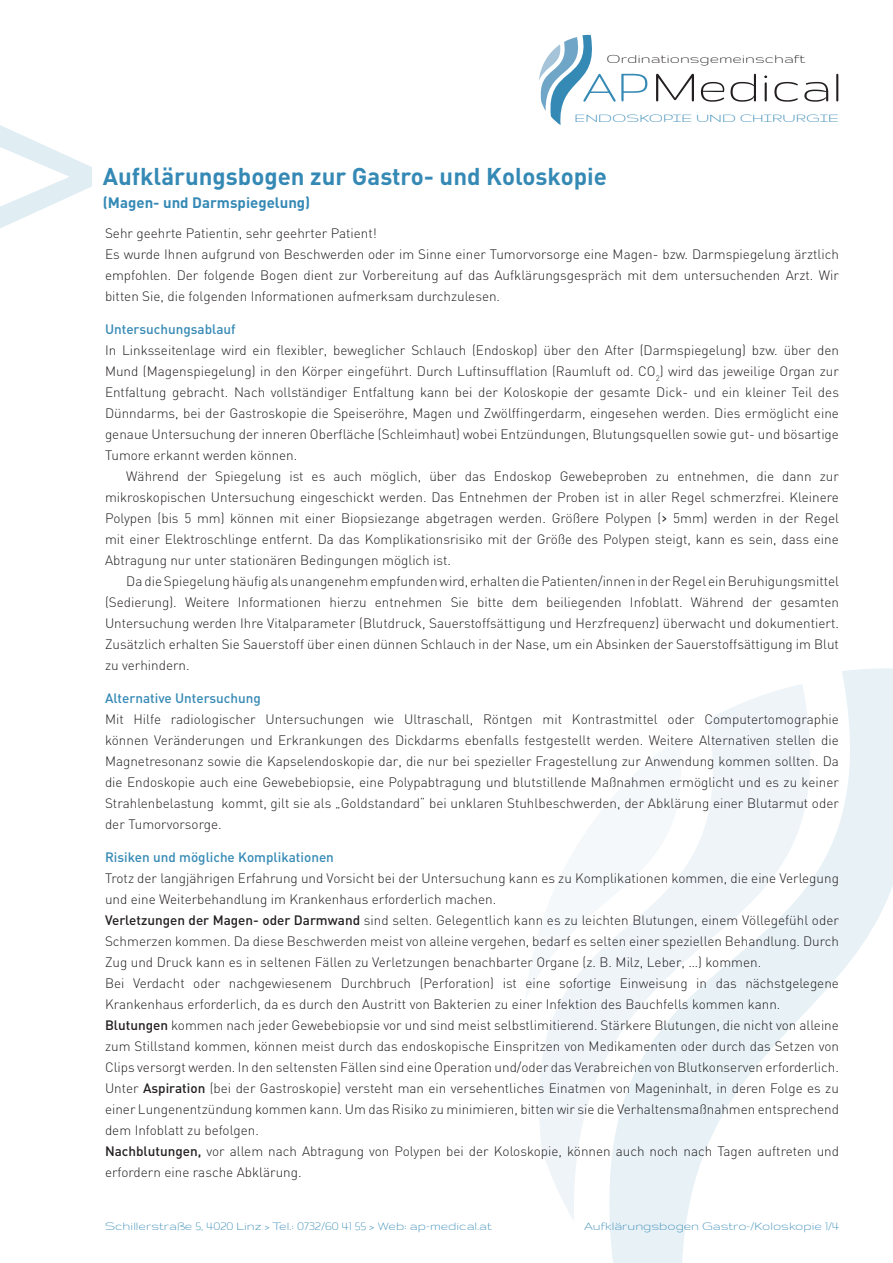
<style>
.page{position:relative;width:893px;height:1263px;background:#fff}
.page>*{position:absolute;margin:0;border:0;box-sizing:border-box;transform-origin:0 0}
.t1{font:700 210px "Myriad Pro";color:#3589b5}
.t2{font:50.85px "Gruppo";color:#231f20;scale:1.05 1}
.t3{font:700 24px "DIN";color:#3589b5}
.t4{font:700 15px "DIN";color:#3589b5}
.t5{font:14.4px "Gruppo";color:#231f20;scale:1.17 1}
.t6{font:300 13.5px/21px "DIN";color:#231f20;text-align:justify}
.t7{font:13.5px "Gruppo";color:#3589b5}
.t8{font:500 13.5px "DIN";color:#3589b5}
.t9{font:13.35px "Gruppo";color:#3589b5;scale:1.28 1}
.s1{color:#3589b5}
.s2{font-family:"Verdana";font-weight:400}
.s3{font-weight:500}
</style>
<div class="page">
<svg style="left:526px;top:823px;width:67px;height:398px"></svg>
<svg style="left:593px;top:668px;width:300px;height:595px"></svg>
<svg style="left:539px;top:35px;width:53px;height:90px"></svg>
<h1 class="t1" style="left:-21px;top:25px;width:127px">&gt;</h1>
<p class="t5" style="left:607px;top:52px;width:171px">Ordinationsgemeinschaft</p>
<h2 class="t2" style="left:582px;top:61px;width:250px"><span class="s1">AP</span>Medical</h2>
<p class="t9" style="left:575px;top:111px;width:208px">ENDOSKOPIE UND CHIRURGIE</p>
<h3 class="t3" style="left:103px;top:161px;width:506px">Aufklärungsbogen zur Gastro- und Koloskopie</h3>
<p class="t4" style="left:103px;top:193px;width:209px">(Magen- und Darmspiegelung)</p>
<p class="t6" style="left:105px;top:223px;width:735px;text-align:left">Sehr geehrte Patientin, sehr geehrter Patient!<br>Es wurde Ihnen aufgrund von Beschwerden oder im Sinne einer Tumorvorsorge eine Magen- bzw. Darmspiegelung ärztlich empfohlen. Der folgende Bogen dient zur Vorbereitung auf das Aufklärungsgespräch mit dem untersuchenden Arzt. Wir bitten Sie, die folgenden Informationen aufmerksam durchzulesen.</p>
<p class="t8" style="left:105px;top:321px;width:132px">Untersuchungsablauf</p>
<p class="t6" style="left:105px;top:340px;width:735px">In Linksseitenlage wird ein flexibler, beweglicher Schlauch (Endoskop) über den After (Darmspiegelung) bzw. über den Mund (Magenspiegelung) in den Körper eingeführt. Durch Luftinsufflation (Raumluft od. CO<sub>2</sub>) wird das jeweilige Organ zur Entfaltung gebracht. Nach vollständiger Entfaltung kann bei der Koloskopie der gesamte Dick- und ein kleiner Teil des Dünndarms, bei der Gastroskopie die Speiseröhre, Magen und Zwölffingerdarm, eingesehen werden. Dies ermöglicht eine genaue Untersuchung der inneren Oberfläche (Schleimhaut) wobei Entzündungen, Blutungsquellen sowie gut- und bösartige Tumore erkannt werden können.</p>
<p class="t6" style="left:105px;top:466px;width:735px;text-indent:21px">Während der Spiegelung ist es auch möglich, über das Endoskop Gewebeproben zu entnehmen, die dann zur mikroskopischen Untersuchung eingeschickt werden. Das Entnehmen der Proben ist in aller Regel schmerzfrei. Kleinere Polypen (bis 5 mm) können mit einer Biopsiezange abgetragen werden. Größere Polypen (<span class="s2">›</span> 5mm) werden in der Regel mit einer Elektroschlinge entfernt. Da das Komplikationsrisiko mit der Größe des Polypen steigt, kann es sein, dass eine Abtragung nur unter stationären Bedingungen möglich ist.</p>
<p class="t6" style="left:105px;top:571px;width:735px;text-indent:21px">Da die Spiegelung häufig als unangenehm empfunden wird, erhalten die Patienten/innen in der Regel ein Beruhigungsmittel (Sedierung). Weitere Informationen hierzu entnehmen Sie bitte dem beiliegenden Infoblatt. Während der gesamten Untersuchung werden Ihre Vitalparameter (Blutdruck, Sauerstoffsättigung und Herzfrequenz) überwacht und dokumentiert.<br>Zusätzlich erhalten Sie Sauerstoff über einen dünnen Schlauch in der Nase, um ein Absinken der Sauerstoffsättigung im Blut zu verhindern.</p>
<p class="t8" style="left:105px;top:690px;width:157px">Alternative Untersuchung</p>
<p class="t6" style="left:105px;top:709px;width:735px">Mit Hilfe radiologischer Untersuchungen wie Ultraschall, Röntgen mit Kontrastmittel oder Computertomographie können Veränderungen und Erkrankungen des Dickdarms ebenfalls festgestellt werden. Weitere Alternativen stellen die Magnetresonanz sowie die Kapselendoskopie dar, die nur bei spezieller Fragestellung zur Anwendung kommen sollten. Da die Endoskopie auch eine Gewebebiopsie, eine Polypabtragung und blutstillende Maßnahmen ermöglicht und es zu keiner Strahlenbelastung kommt, gilt sie als „Goldstandard“ bei unklaren Stuhlbeschwerden, der Abklärung einer Blutarmut oder der Tumorvorsorge.</p>
<p class="t8" style="left:105px;top:849px;width:230px">Risiken und mögliche Komplikationen</p>
<p class="t6" style="left:105px;top:868px;width:735px;text-align:left">Trotz der langjährigen Erfahrung und Vorsicht bei der Untersuchung kann es zu Komplikationen kommen, die eine Verlegung und eine Weiterbehandlung im Krankenhaus erforderlich machen.<br><span class="s3">Verletzungen der Magen- oder Darmwand</span> sind selten. Gelegentlich kann es zu leichten Blutungen, einem Völlegefühl oder Schmerzen kommen. Da diese Beschwerden meist von alleine vergehen, bedarf es selten einer speziellen Behandlung. Durch Zug und Druck kann es in seltenen Fällen zu Verletzungen benachbarter Organe (z. B. Milz, Leber, …) kommen.<br>Bei Verdacht oder nachgewiesenem Durchbruch (Perforation) ist eine sofortige Einweisung in das nächstgelegene Krankenhaus erforderlich, da es durch den Austritt von Bakterien zu einer Infektion des Bauchfells kommen kann.<br><span class="s3">Blutungen</span> kommen nach jeder Gewebebiopsie vor und sind meist selbstlimitierend. Stärkere Blutungen, die nicht von alleine zum Stillstand kommen, können meist durch das endoskopische Einspritzen von Medikamenten oder durch das Setzen von Clips versorgt werden. In den seltensten Fällen sind eine Operation und/oder das Verabreichen von Blutkonserven erforderlich.<br>Unter <span class="s3">Aspiration</span> (bei der Gastroskopie) versteht man ein versehentliches Einatmen von Mageninhalt, in deren Folge es zu einer Lungenentzündung kommen kann. Um das Risiko zu minimieren, bitten wir sie die Verhaltensmaßnahmen entsprechend dem Infoblatt zu befolgen.<br><span class="s3">Nachblutungen,</span> vor allem nach Abtragung von Polypen bei der Koloskopie, können auch noch nach Tagen auftreten und erfordern eine rasche Abklärung.</p>
<p class="t7" style="left:105px;top:1219px;width:388px">Schillerstraße 5, 4020 Linz &gt; Tel.: 0732/60 41 55 &gt; Web: ap-medical.at</p>
<p class="t7" style="left:584px;top:1219px;width:256px">Aufklärungsbogen Gastro-/Koloskopie 1/4</p>
</div>
